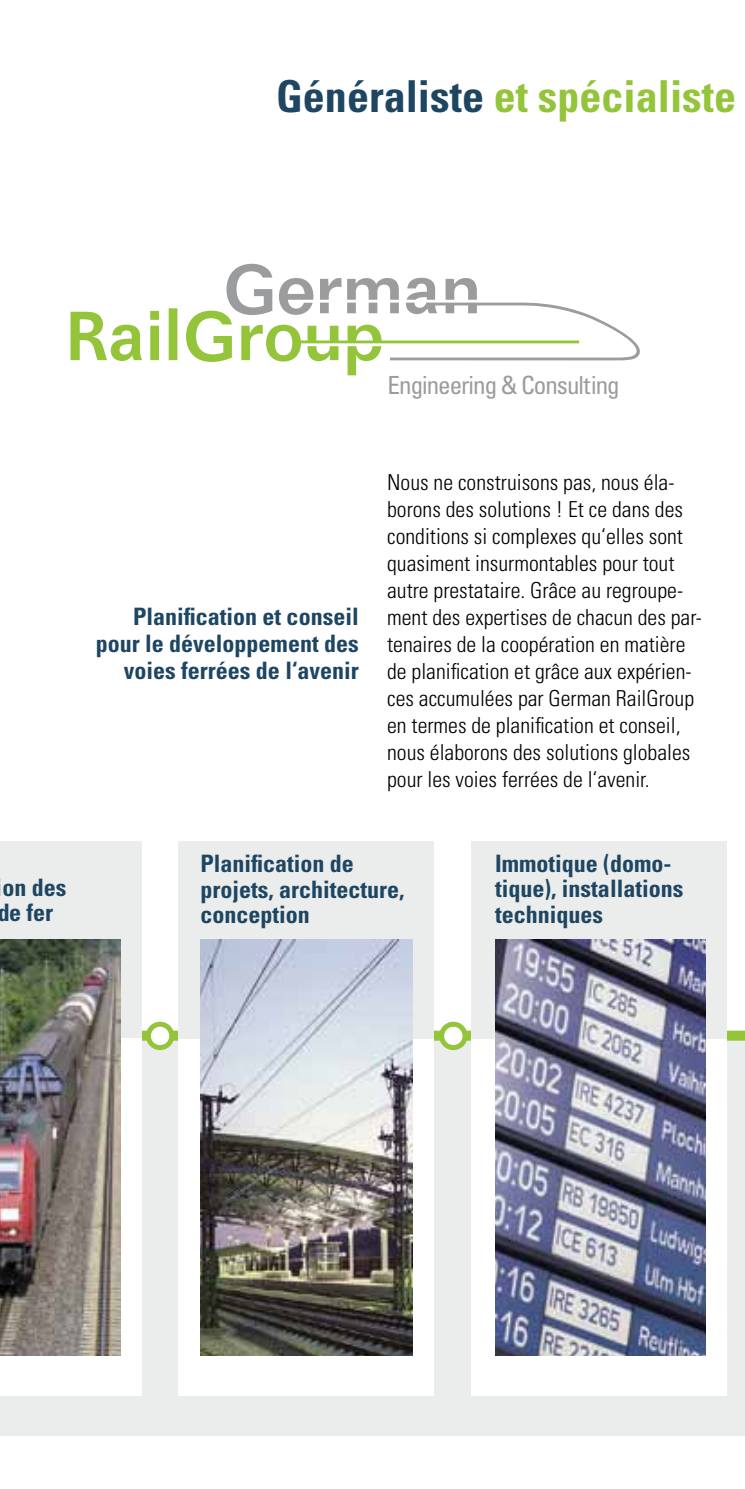
<style>
.page{position:relative;width:745px;height:1489px;background:#fff}
.page>*{position:absolute;margin:0;border:0;box-sizing:border-box;transform-origin:0 0}
.t1{font:700 condensed 44px "Univers";color:#94c43a}
.t2{font:condensed 25px "Univers";letter-spacing:-.04em;color:#9a9c9e}
.t3{font:700 condensed 24px/25.5px "Univers";color:#1e4662}
.t4{font:300 condensed 22px/27px "Univers";color:#000}
.s1{color:#1e4662}
</style>
<div class="page">
<div style="left:0;top:1039px;width:744px;height:396px;background:#ebecec"></div>
<svg style="left:70px;top:264px;width:570px;height:111px"></svg>
<div style="left:0;top:1030px;width:744px;height:10px;background:#94c43a"></div>
<svg style="left:148px;top:1024px;width:24px;height:23px"></svg>
<div style="left:146px;top:1021px;width:28px;height:29px;border:5px solid #94c43a;border-radius:50%"></div>
<svg style="left:441px;top:1024px;width:24px;height:23px"></svg>
<div style="left:439px;top:1021px;width:28px;height:29px;border:5px solid #94c43a;border-radius:50%"></div>
<div style="left:179px;top:841px;width:255px;height:226px;background:#ebecec"></div>
<div style="left:0;top:841px;width:141px;height:226px;background:#ebecec"></div>
<div style="left:179px;top:1039px;width:255px;height:356px;background:#fff"></div>
<div style="left:0;top:1038px;width:141px;height:357px;background:#fff"></div>
<div style="left:471px;top:841px;width:255px;height:226px;background:#ebecec"></div>
<div style="left:471px;top:1039px;width:255px;height:356px;background:#fff"></div>
<img style="left:200px;top:939px;width:212px;height:416px">
<img style="left:0;top:939px;width:120px;height:416px">
<img style="left:495px;top:939px;width:210px;height:416px">
<h1 class="t1" style="left:276px;top:69px;width:461px"><span class="s1">Généraliste</span> et spécialiste</h1>
<p class="t3" style="left:-3px;top:874px;width:71px">on des de fer</p>
<p class="t2" style="left:387px;top:369px;width:233px">Engineering &amp; Consulting</p>
<p class="t3" style="left:96px;top:603px;width:264px;line-height:27px;text-align:right">Planification et conseil pour le développement des voies ferrées de l‘avenir</p>
<p class="t4" style="left:387px;top:469px;width:316px">Nous ne construisons pas, nous éla&shy;borons des solutions ! Et ce dans des conditions si complexes qu‘elles sont quasiment insurmontables pour tout autre prestataire. Grâce au regroupe&shy;ment des expertises de chacun des par&shy;tenaires de la coopération en matière de planification et grâce aux expérien&shy;ces accumulées par German RailGroup en termes de planification et conseil, nous élaborons des solutions globales pour les voies ferrées de l‘avenir.</p>
<p class="t3" style="left:200px;top:850px;width:205px">Planification de projets, architecture, conception</p>
<p class="t3" style="left:495px;top:850px;width:190px">Immotique (domo&shy;tique), installations techniques</p>
</div>
